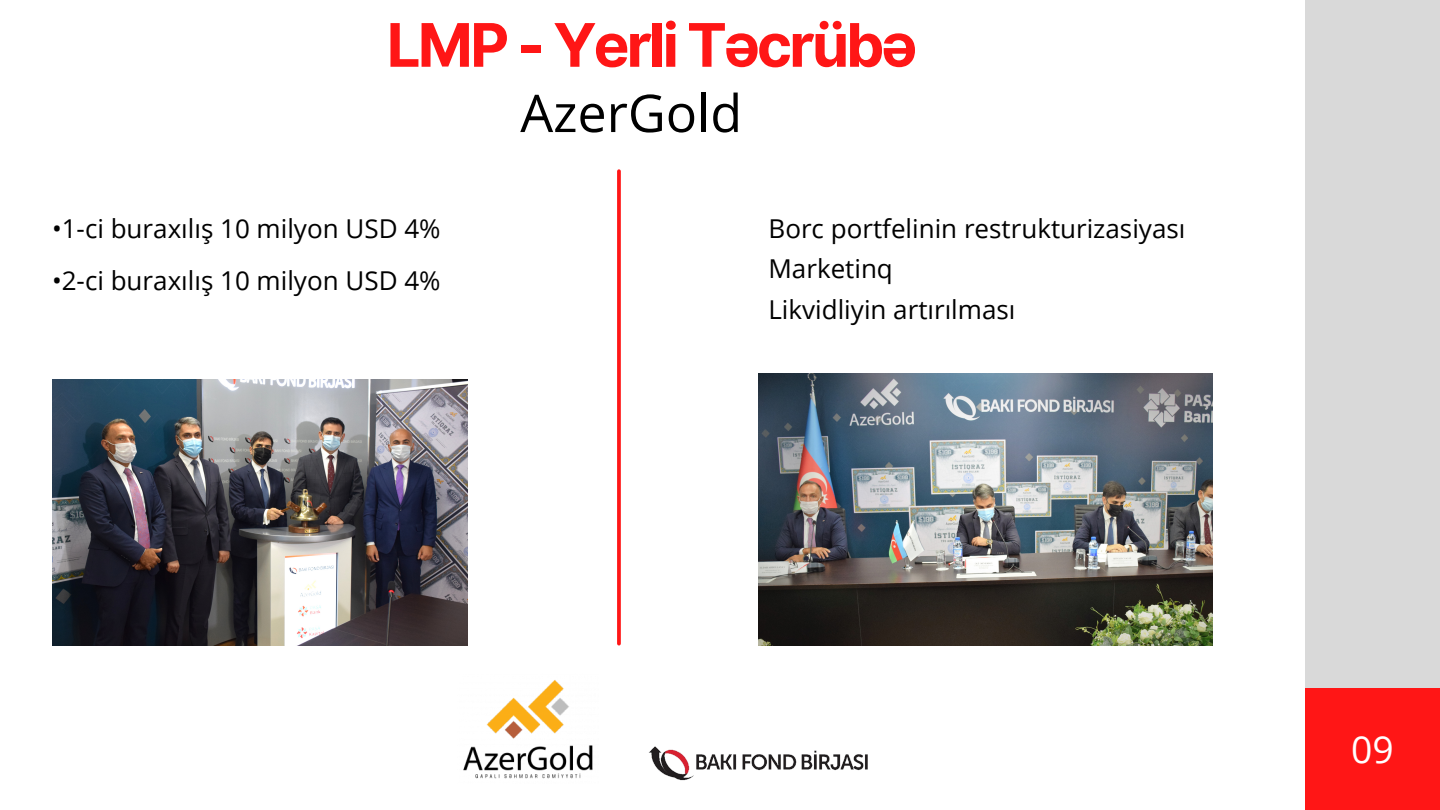
<style>
.page{position:relative;width:1440px;height:810px;background:#fff}
.page>*{position:absolute;margin:0;border:0;box-sizing:border-box;transform-origin:0 0}
.t1{font:700 60.1px "Inter";letter-spacing:-.05em;color:#ff1616}
.t2{font:52px "Open Sans";color:#000}
.t3{font:37.3px "Open Sans";color:#fff}
.t4{font:26px "Open Sans";color:#000}
</style>
<div class="page">
<div style="left:1305px;top:0;width:135px;height:698px;background:#d9d9d9"></div>
<div style="left:1305px;top:688px;width:135px;height:122px;background:#ff1616"></div>
<img style="left:52px;top:379px;width:415px;height:267px">
<img style="left:758px;top:374px;width:455px;height:271px">
<img style="left:463px;top:680px;width:130px;height:99px">
<img style="left:649px;top:746px;width:219px;height:35px">
<svg style="left:617px;top:171px;width:4px;height:473px;background:#ff2424"></svg>
<p class="t1" style="left:387px;top:9px;width:532px">LMP - Yerli Təcrübə</p>
<p class="t2" style="left:520px;top:77px;width:223px">AzerGold</p>
<p class="t4" style="left:52px;top:210px;width:390px">•1-ci buraxılış 10 milyon USD 4%</p>
<p class="t4" style="left:52px;top:263px;width:390px">•2-ci buraxılış 10 milyon USD 4%</p>
<p class="t4" style="left:769px;top:210px;width:418px">Borc portfelinin restrukturizasiyası</p>
<p class="t4" style="left:769px;top:250px;width:126px">Marketinq</p>
<p class="t4" style="left:769px;top:292px;width:248px">Likvidliyin artırılması</p>
<p class="t3" style="left:1351px;top:724px;width:44px">09</p>
</div>
